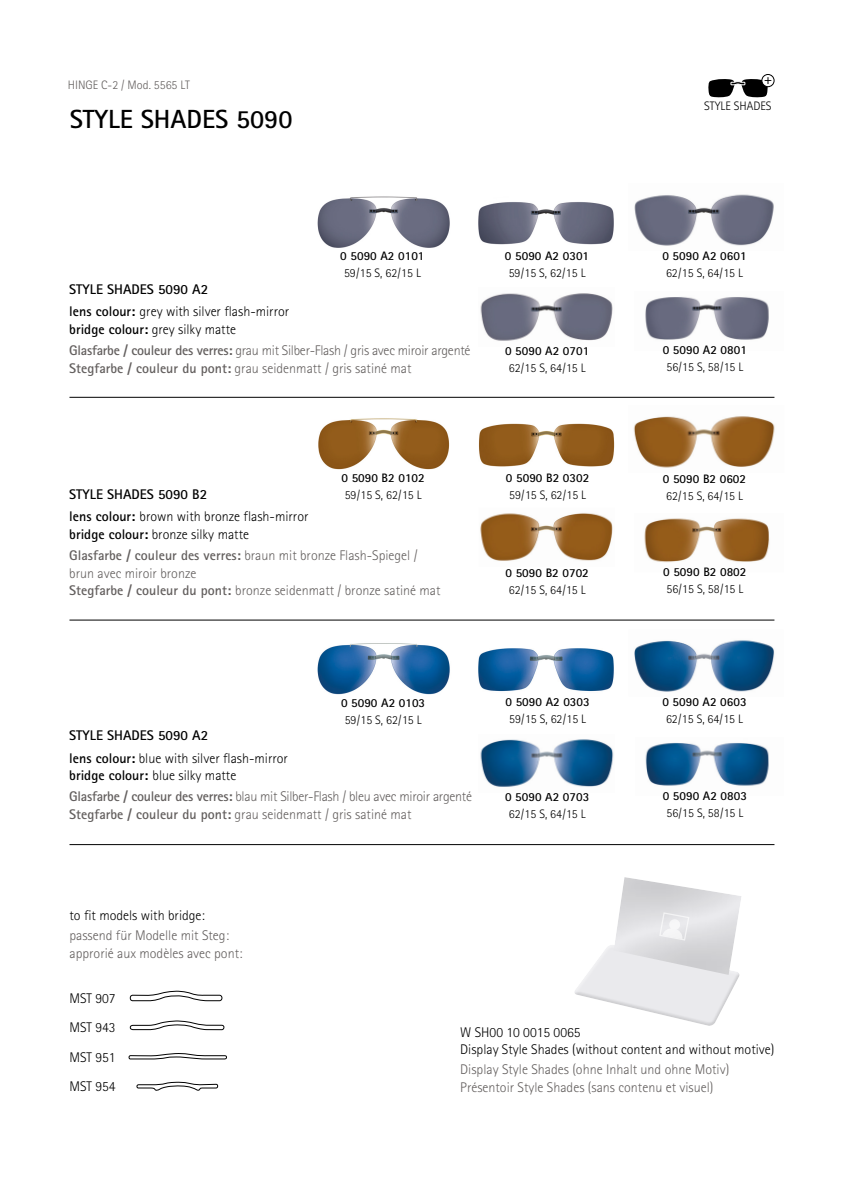
<style>
.page{position:relative;width:844px;height:1191px;background:#fff}
.page>*{position:absolute;margin:0;border:0;box-sizing:border-box;transform-origin:0 0}
.t1{font:700 26.25px "Rotis Sans Serif Pro";color:#000}
.t2{font:300 14px/17.5px "Rotis Sans Serif Pro";color:#635f5e}
.t3{font:300 14px/21.2px "Rotis Sans Serif Pro";letter-spacing:-.02em;color:#635f5e}
.t4{font:700 14px/22.4px "Rotis Sans Serif Pro";color:#000}
.t5{font:300 14px/29.4px "Rotis Sans Serif Pro";color:#000;text-align:justify}
.t6{font:300 12.25px "Rotis Sans Serif Pro";color:#000}
.t7{font:700 12.25px "Rotis Sans Serif Pro";color:#000}
.t8{font:300 12.25px "Rotis Sans Serif Pro";color:#635f5e}
.s1{font-weight:300}
.s2{font-weight:700;color:#000}
.s3{color:#000}
.s4{font-weight:700}
</style>
<div class="page">
<div style="left:761px;top:74px;width:13px;height:13px;border:1px solid #000;border-radius:50%"></div>
<svg style="left:708px;top:77px;width:63px;height:21px"></svg>
<img style="left:317px;top:196px;width:133px;height:52px">
<img style="left:478px;top:202px;width:136px;height:43px">
<img style="left:480px;top:293px;width:133px;height:48px">
<img style="left:634px;top:194px;width:140px;height:52px">
<img style="left:645px;top:297px;width:124px;height:43px">
<hr style="left:69px;top:397px;width:705px;height:1px;background:#000">
<hr style="left:69px;top:620px;width:705px;height:1px;background:#000">
<img style="left:318px;top:418px;width:132px;height:52px">
<img style="left:644px;top:518px;width:126px;height:45px">
<img style="left:479px;top:423px;width:136px;height:44px">
<img style="left:480px;top:513px;width:133px;height:48px">
<img style="left:633px;top:416px;width:142px;height:52px">
<img style="left:478px;top:648px;width:136px;height:44px">
<img style="left:645px;top:743px;width:124px;height:43px">
<img style="left:317px;top:643px;width:133px;height:52px">
<img style="left:634px;top:640px;width:141px;height:52px">
<img style="left:480px;top:739px;width:134px;height:48px">
<hr style="left:69px;top:844px;width:705px;height:1px;background:#000">
<svg style="left:574px;top:877px;width:167px;height:149px"></svg>
<svg style="left:130px;top:990px;width:92px;height:11px"></svg>
<svg style="left:128px;top:1053px;width:99px;height:6px"></svg>
<svg style="left:136px;top:1081px;width:82px;height:10px"></svg>
<svg style="left:130px;top:1021px;width:94px;height:9px"></svg>
<p class="t8" style="left:68px;top:78px;width:123px">HINGE C-2 / Mod. 5565 LT</p>
<h1 class="t1" style="left:70px;top:102px;width:224px">STYLE SHADES 5090</h1>
<p class="t7" style="left:340px;top:248px;width:86px">0 5090 A2 0101</p>
<p class="t6" style="left:344px;top:266px;width:78px">59/15 S, 62/15 L</p>
<p class="t4" style="left:69px;top:278px;width:221px">STYLE SHADES 5090 A2<br>lens colour: <span class="s1">grey with silver flash-mirror</span></p>
<p class="t3" style="left:69px;top:319px;width:402px"><span class="s2">bridge colour:</span> <span class="s3">grey silky matte<br></span><span class="s4">Glasfarbe / couleur des verres:</span> grau mit Silber-Flash / gris avec miroir argenté</p>
<p class="t2" style="left:69px;top:359px;width:343px"><span class="s4">Stegfarbe / couleur du pont:</span> grau seidenmatt / gris satiné mat</p>
<p class="t7" style="left:505px;top:248px;width:86px">0 5090 A2 0301</p>
<p class="t6" style="left:508px;top:266px;width:78px">59/15 S, 62/15 L</p>
<p class="t7" style="left:505px;top:343px;width:86px">0 5090 A2 0701</p>
<p class="t6" style="left:508px;top:361px;width:78px">62/15 S, 64/15 L</p>
<p class="t7" style="left:341px;top:470px;width:85px">0 5090 B2 0102</p>
<p class="t6" style="left:344px;top:488px;width:78px">59/15 S, 62/15 L</p>
<p class="t4" style="left:69px;top:483px;width:241px">STYLE SHADES 5090 B2<br>lens colour: <span class="s1">brown with bronze flash-mirror</span></p>
<p class="t2" style="left:69px;top:524px;width:350px;line-height:21.2px"><span class="s2">bridge colour:</span> <span class="s3">bronze silky matte<br></span><span class="s4">Glasfarbe / couleur des verres:</span> braun mit bronze Flash-Spiegel /</p>
<p class="t2" style="left:69px;top:564px;width:372px">brun avec miroir bronze<br><span class="s4">Stegfarbe / couleur du pont:</span> bronze seidenmatt / bronze satiné mat</p>
<p class="t7" style="left:506px;top:470px;width:85px">0 5090 B2 0302</p>
<p class="t6" style="left:509px;top:487px;width:78px">59/15 S, 62/15 L</p>
<p class="t7" style="left:505px;top:565px;width:85px">0 5090 B2 0702</p>
<p class="t6" style="left:508px;top:583px;width:78px">62/15 S, 64/15 L</p>
<p class="t7" style="left:341px;top:694px;width:86px">0 5090 A2 0103</p>
<p class="t6" style="left:344px;top:712px;width:78px">59/15 S, 62/15 L</p>
<p class="t4" style="left:69px;top:724px;width:220px">STYLE SHADES 5090 A2<br>lens colour: <span class="s1">blue with silver flash-mirror</span></p>
<p class="t3" style="left:69px;top:765px;width:404px"><span class="s2">bridge colour:</span> <span class="s3">blue silky matte<br></span><span class="s4">Glasfarbe / couleur des verres:</span> blau mit Silber-Flash / bleu avec miroir argenté</p>
<p class="t2" style="left:69px;top:805px;width:343px"><span class="s4">Stegfarbe / couleur du pont:</span> grau seidenmatt / gris satiné mat</p>
<p class="t7" style="left:505px;top:694px;width:86px">0 5090 A2 0303</p>
<p class="t6" style="left:509px;top:712px;width:78px">59/15 S, 62/15 L</p>
<p class="t7" style="left:505px;top:789px;width:86px">0 5090 A2 0703</p>
<p class="t6" style="left:508px;top:807px;width:78px">62/15 S, 64/15 L</p>
<p class="t5" style="left:69px;top:901px;width:137px">to fit models with bridge:</p>
<p class="t2" style="left:69px;top:927px;width:174px">passend für Modelle mit Steg: approrié aux modèles avec pont:</p>
<p class="t6" style="left:704px;top:99px;width:69px">STYLE SHADES</p>
<p class="t7" style="left:662px;top:248px;width:86px">0 5090 A2 0601</p>
<p class="t6" style="left:666px;top:266px;width:78px">62/15 S, 64/15 L</p>
<p class="t7" style="left:662px;top:342px;width:86px">0 5090 A2 0801</p>
<p class="t6" style="left:666px;top:359px;width:78px">56/15 S, 58/15 L</p>
<p class="t7" style="left:662px;top:471px;width:85px">0 5090 B2 0602</p>
<p class="t6" style="left:666px;top:489px;width:78px">62/15 S, 64/15 L</p>
<p class="t7" style="left:663px;top:564px;width:85px">0 5090 B2 0802</p>
<p class="t6" style="left:666px;top:581px;width:78px">56/15 S, 58/15 L</p>
<p class="t7" style="left:662px;top:694px;width:86px">0 5090 A2 0603</p>
<p class="t6" style="left:666px;top:712px;width:78px">62/15 S, 64/15 L</p>
<p class="t7" style="left:662px;top:788px;width:86px">0 5090 A2 0803</p>
<p class="t6" style="left:666px;top:805px;width:78px">56/15 S, 58/15 L</p>
<p class="t5" style="left:69px;top:983px;width:48px">MST 907<br>MST 943<br>MST 951<br>MST 954</p>
<p class="t5" style="left:460px;top:1023px;width:315px;line-height:17.5px">W SH00 10 0015 0065<br>Display Style Shades (without content and without motive)</p>
<p class="t2" style="left:460px;top:1061px;width:270px">Display Style Shades (ohne Inhalt und ohne Motiv)<br>Présentoir Style Shades (sans contenu et visuel)</p>
</div>
